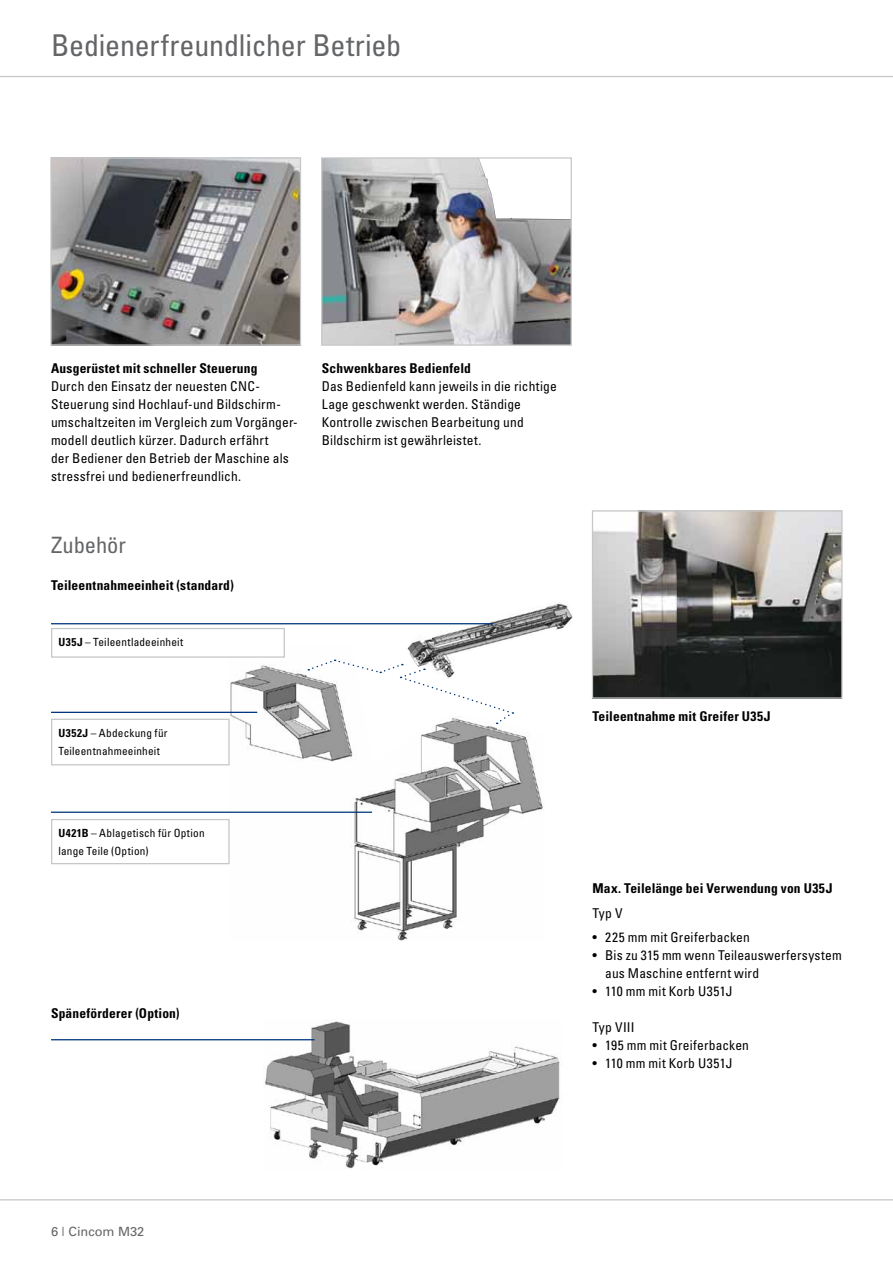
<style>
.page{position:relative;width:893px;height:1263px;background:#fff}
.page>*{position:absolute;margin:0;border:0;box-sizing:border-box;transform-origin:0 0}
.t1{font:condensed 30px "Univers";letter-spacing:-.005em;color:#646567}
.t2{font:condensed 22.5px "Univers";letter-spacing:-.005em;color:#646567}
.t3{font:condensed 13.5px/18px "Univers";letter-spacing:.01em;color:#000}
.t4{font:700 condensed 13.5px "Univers";letter-spacing:.015em;color:#000}
.t5{font:12.75px "Univers";color:#646567}
.t6{font:condensed 11.25px/18px "Univers";letter-spacing:.02em;color:#000}
.s1{font-weight:700}
</style>
<div class="page">
<hr style="left:0;top:76px;width:893px;height:1px;background:#c6c7c8">
<hr style="left:0;top:1199px;width:893px;height:1px;background:#c6c7c8">
<img style="left:263px;top:1021px;width:297px;height:148px">
<img style="left:230px;top:665px;width:313px;height:276px">
<img style="left:405px;top:601px;width:167px;height:78px">
<svg style="left:308px;top:659px;width:205px;height:65px"></svg>
<img style="left:323px;top:159px;width:247px;height:185px">
<div style="left:321px;top:157px;width:251px;height:189px;border:1px solid #c6c7c8"></div>
<img style="left:594px;top:512px;width:247px;height:185px">
<div style="left:592px;top:510px;width:251px;height:189px;border:1px solid #c6c7c8"></div>
<img style="left:52px;top:159px;width:247px;height:185px">
<div style="left:50px;top:157px;width:251px;height:189px;border:1px solid #c6c7c8"></div>
<hr style="left:51px;top:712px;width:206px;height:1px;background:#00357c">
<hr style="left:51px;top:811px;width:321px;height:2px;background:#00357c">
<div style="left:51px;top:719px;width:179px;height:46px;background:#fff;border:1px solid #c6c7c8"></div>
<div style="left:51px;top:819px;width:179px;height:45px;background:#fff;border:1px solid #c6c7c8"></div>
<div style="left:51px;top:628px;width:234px;height:30px;background:#fff;border:1px solid #c6c7c8"></div>
<hr style="left:51px;top:623px;width:442px;height:1px;background:#00357c">
<hr style="left:51px;top:1039px;width:264px;height:1px;background:#00357c">
<h1 class="t1" style="left:51px;top:26px;width:352px">Bedienerfreundlicher Betrieb</h1>
<p class="t4" style="left:51px;top:360px;width:208px">Ausgerüstet mit schneller Steuerung</p>
<p class="t3" style="left:51px;top:377px;width:248px">Durch den Einsatz der neuesten CNC-Steuerung sind Hochlauf-und Bildschirm&shy;umschaltzeiten im Vergleich zum Vorgänger&shy;modell deutlich kürzer. Dadurch erfährt<br>der Bediener den Betrieb der Maschine als stressfrei und bedienerfreundlich.</p>
<h2 class="t2" style="left:51px;top:530px;width:76px">Zubehör</h2>
<p class="t4" style="left:51px;top:577px;width:184px">Teileentnahmeeinheit (standard)</p>
<p class="t6" style="left:58px;top:633px;width:126px"><span class="s1">U35J</span> – Teileentladeeinheit</p>
<p class="t4" style="left:322px;top:360px;width:151px">Schwenkbares Bedienfeld</p>
<p class="t3" style="left:322px;top:377px;width:237px">Das Bedienfeld kann jeweils in die richtige Lage geschwenkt werden. Ständige Kontrolle zwischen Bearbeitung und Bildschirm ist gewährleistet.</p>
<p class="t6" style="left:58px;top:724px;width:111px"><span class="s1">U352J</span> – Abdeckung für<br>Teileentnahmeeinheit</p>
<p class="t6" style="left:58px;top:824px;width:148px"><span class="s1">U421B</span> – Ablagetisch für Option lange Teile (Option)</p>
<p class="t4" style="left:51px;top:1005px;width:130px">Späneförderer (Option)</p>
<p class="t4" style="left:592px;top:708px;width:180px">Teileentnahme mit Greifer U35J</p>
<p class="t4" style="left:592px;top:880px;width:241px">Max. Teilelänge bei Verwendung von U35J</p>
<p class="t3" style="left:592px;top:903px;width:32px">Typ V</p>
<p class="t3" style="left:592px;top:928px;width:159px">• 225 mm mit Greiferbacken</p>
<p class="t3" style="left:605px;top:946px;width:238px;text-indent:-13px">• Bis zu 315 mm wenn Teileauswerfersystem aus Maschine entfernt wird</p>
<p class="t3" style="left:592px;top:982px;width:145px">• 110 mm mit Korb U351J）</p>
<p class="t3" style="left:592px;top:1018px;width:44px">Typ VIII</p>
<p class="t3" style="left:592px;top:1036px;width:158px">• 195 mm mit Greiferbacken</p>
<p class="t3" style="left:592px;top:1054px;width:142px">• 110 mm mit Korb U351J</p>
<p class="t5" style="left:51px;top:1223px;width:95px">6 | Cincom M32</p>
</div>
